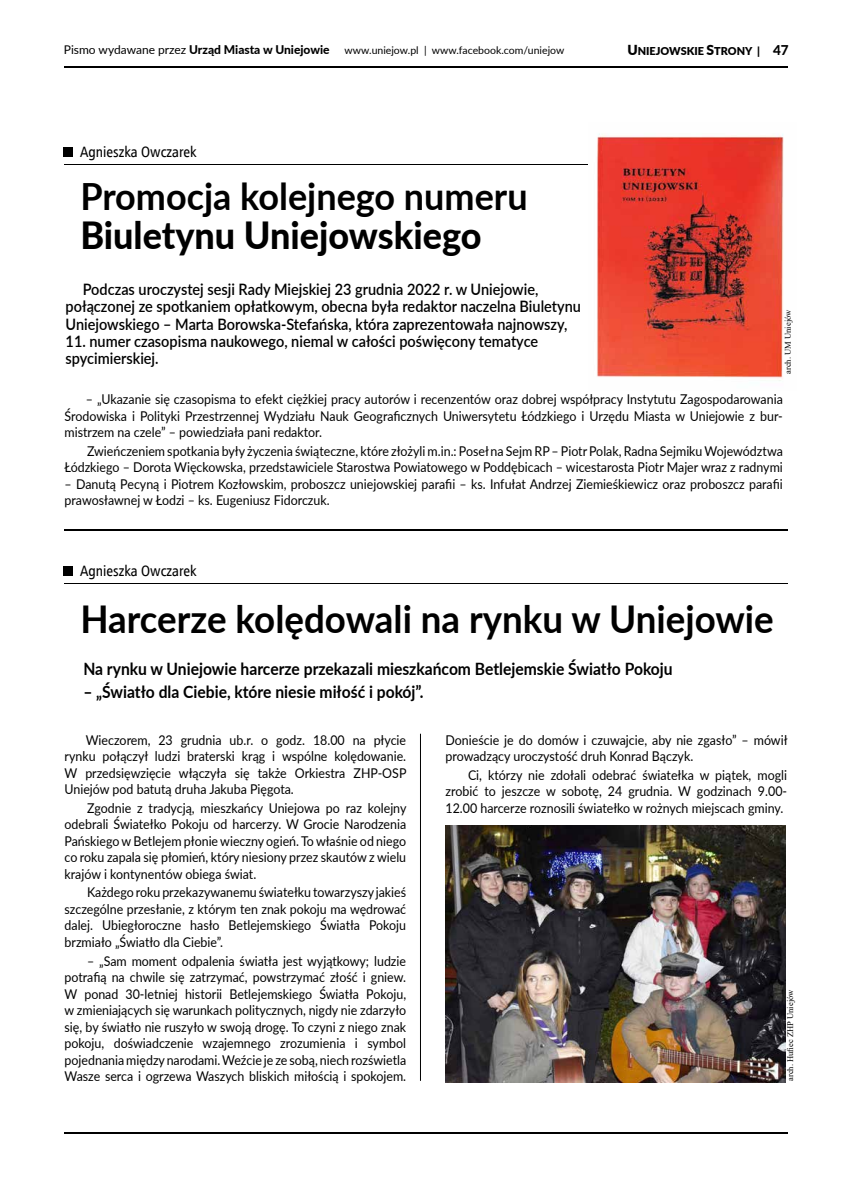
<style>
.page{position:relative;width:851px;height:1191px;background:#fff}
.page>*{position:absolute;margin:0;border:0;box-sizing:border-box;transform-origin:0 0}
.t1{font:700 38.25px "Lato";color:#000;scale:.96 1}
.t2{font:700 37.5px "Lato";color:#000;scale:.96 1}
.t3{font:800 37.5px "Lato";color:#000;scale:.96 1}
.t4{font:700 16.95px "Lato";color:#000;scale:.92 1}
.t5{font:600 15.75px/17.2px "Lato";color:#000;scale:.92 1}
.t6{font:15px "Humnst 777 Cn EU";color:#000}
.t7{font:13.5px/16.5px "Lato";color:#000;text-align:justify;scale:.92 1}
.t8{font:900 10.8px "Lato";color:#000}
.t9{font:10.5px "Lato";color:#000}
.t10{font:8.55px "Times New Roman";color:#000}
.s1{font-size:12px}
.s2{font-weight:800;font-size:12px}
.s3{font-size:13.8px}
.s4{font-weight:800;font-size:13.5px}
</style>
<div class="page">
<hr style="left:64px;top:66px;width:723px;height:2px;background:#000">
<hr style="left:64px;top:1132px;width:723px;height:1px;background:#000">
<hr style="left:420px;top:733px;width:1px;height:347px;background:#000">
<hr style="left:64px;top:164px;width:723px;height:1px;background:#000">
<hr style="left:64px;top:583px;width:723px;height:1px;background:#000">
<div style="left:64px;top:147px;width:9px;height:10px;background:#000"></div>
<div style="left:64px;top:566px;width:9px;height:9px;background:#000"></div>
<img style="left:445px;top:825px;width:340px;height:257px">
<img style="left:588px;top:134px;width:199px;height:247px">
<hr style="left:64px;top:529px;width:723px;height:1px;background:#000">
<p class="t9" style="left:64px;top:43px;width:502px"><span class="s1">Pismo wydawane przez</span> <span class="s2">Urząd Miasta w Uniejowie</span> www.uniejow.pl | www.facebook.com/uniejow</p>
<p class="t8" style="left:627px;top:43px;width:163px"><span class="s3">U</span>NIEJOWSKIE <span class="s3">S</span>TRONY | <span class="s4">47</span></p>
<p class="t6" style="left:80px;top:142px;width:118px">Agnieszka Owczarek</p>
<h2 class="t2" style="left:80px;top:169px;width:467px">Promocja kolejnego numeru</h2>
<h2 class="t3" style="left:80px;top:207px;width:419px">Biuletynu Uniejowskiego</h2>
<p class="t5" style="left:66px;top:280px;width:561px;text-indent:17px">Podczas uroczystej sesji Rady Miejskiej 23 grudnia 2022 r. w Uniejowie, połączonej ze spotkaniem opłatkowym, obecna była redaktor naczelna Biuletynu<br>Uniejowskiego – Marta Borowska-Stefańska, która zaprezentowała najnowszy,</p>
<p class="t5" style="left:66px;top:332px;width:515px">11. numer czasopisma naukowego, niemal w całości poświęcony tematyce spycimierskiej.</p>
<p class="t10" style="left:781px;top:374px;width:66px;rotate:-90deg">arch. UM Uniejów</p>
<p class="t7" style="left:65px;top:390px;width:782px;text-indent:21px">– „Ukazanie się czasopisma to efekt ciężkiej pracy autorów i recenzentów oraz dobrej współpracy Instytutu Zagospodarowania Środowiska i Polityki Przestrzennej Wydziału Nauk Geograficznych Uniwersytetu Łódzkiego i Urzędu Miasta w Uniejowie z bur&shy;mistrzem na czele” – powiedziała pani redaktor.</p>
<p class="t7" style="left:65px;top:442px;width:782px;text-align:right">Zwieńczeniem spotkania były życzenia świąteczne, które złożyli m.in.: Poseł na Sejm RP – Piotr Polak, Radna Sejmiku Województwa<br>Łódzkiego – Dorota Więckowska, przedstawiciele Starostwa Powiatowego w Poddębicach – wicestarosta Piotr Majer wraz z radnymi</p>
<p class="t7" style="left:65px;top:475px;width:782px">– Danutą Pecyną i Piotrem Kozłowskim, proboszcz uniejowskiej parafii – ks. Infułat Andrzej Ziemieśkiewicz oraz proboszcz parafii prawosławnej w Łodzi – ks. Eugeniusz Fidorczuk.</p>
<p class="t6" style="left:80px;top:561px;width:118px">Agnieszka Owczarek</p>
<h1 class="t1" style="left:80px;top:590px;width:723px">Harcerze kolędowali na rynku w Uniejowie</h1>
<p class="t4" style="left:83px;top:657px;width:642px">Na rynku w Uniejowie harcerze przekazali mieszkańcom Betlejemskie Światło Pokoju</p>
<p class="t4" style="left:83px;top:680px;width:371px">– „Światło dla Ciebie, które niesie miłość i pokój”.</p>
<p class="t7" style="left:65px;top:731px;width:373px;text-indent:21px">Wieczorem, 23 grudnia ub.r. o godz. 18.00 na płycie rynku połączył ludzi braterski krąg i wspólne kolędowanie.<br>W przedsięwzięcie włączyła się także Orkiestra ZHP-OSP Uniejów pod batutą druha Jakuba Pięgota.</p>
<p class="t7" style="left:65px;top:799px;width:373px;text-indent:23px">Zgodnie z tradycją, mieszkańcy Uniejowa po raz kolejny odebrali Światełko Pokoju od harcerzy. W Grocie Narodzenia Pańskiego w Betlejem płonie wieczny ogień. To właśnie od niego co roku zapala się płomień, który niesiony przez skautów z wielu krajów i kontynentów obiega świat.</p>
<p class="t7" style="left:65px;top:883px;width:373px;text-indent:23px">Każdego roku przekazywanemu światełku towarzyszy jakieś szczególne przesłanie, z którym ten znak pokoju ma wędrować dalej. Ubiegłoroczne hasło Betlejemskiego Światła Pokoju brzmiało „Światło dla Ciebie”.</p>
<p class="t7" style="left:65px;top:951px;width:373px;text-indent:23px">– „Sam moment odpalenia światła jest wyjątkowy; ludzie potrafią na chwile się zatrzymać, powstrzymać złość i gniew.<br>W ponad 30-letniej historii Betlejemskiego Światła Pokoju, w zmieniających się warunkach politycznych, nigdy nie zdarzyło się, by światło nie ruszyło w swoją drogę. To czyni z niego znak pokoju, doświadczenie wzajemnego zrozumienia i symbol pojednania między narodami. Weźcie je ze sobą, niech rozświetla Wasze serca i ogrzewa Waszych bliskich miłością i spokojem.</p>
<p class="t7" style="left:445px;top:731px;width:373px">Donieście je do domów i czuwajcie, aby nie zgasło” – mówił prowadzący uroczystość druh Konrad Bączyk.</p>
<p class="t7" style="left:445px;top:766px;width:373px;text-indent:23px">Ci, którzy nie zdołali odebrać światełka w piątek, mogli zrobić to jeszcze w sobotę, 24 grudnia. W godzinach 9.00- 12.00 harcerze roznosili światełko w rożnych miejscach gminy.</p>
<p class="t10" style="left:784px;top:1081px;width:93px;rotate:-90deg">arch. Hufiec ZHP Uniejów</p>
</div>
